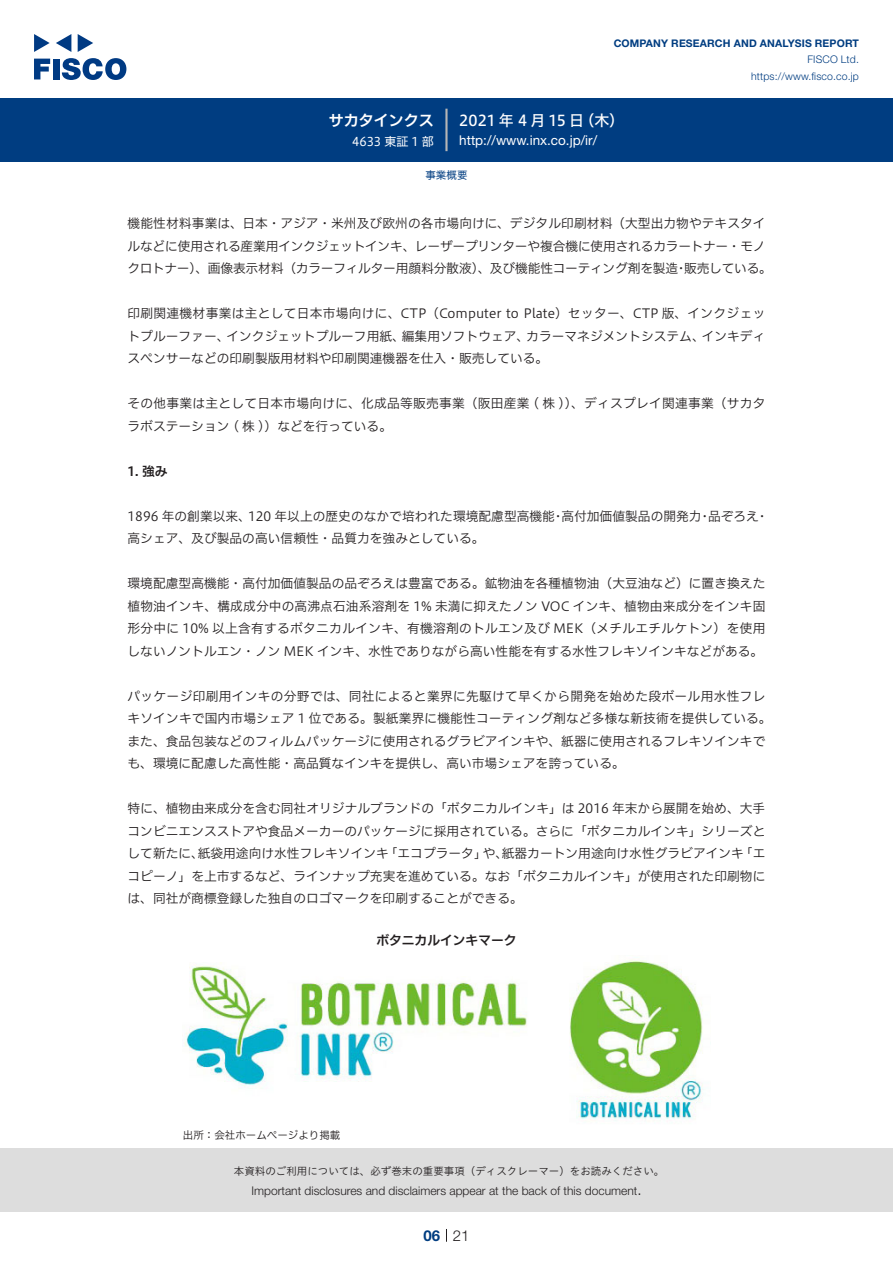
<style>
.page{position:relative;width:893px;height:1263px;background:#fff}
.page>*{position:absolute;margin:0;border:0;box-sizing:border-box;transform-origin:0 0}
.t1{font:15px "Hiragino UD Sans F Std N W5";color:#fff}
.t2{font:15px "Hiragino UD Sans F Std N W6";color:#fff}
.t3{font:300 15px "Helvetica Neue LT Std";color:#231f20}
.t4{font:700 15px "Helvetica Neue LT Std";color:#003d81}
.t5{font:13.5px "Helvetica Neue LT Std";color:#fff}
.t6{font:12.75px/22.5px "Hiragino UD Sans F Std N W3";color:#231f20}
.t7{font:12.75px/22.5px "Hiragino UD Sans F Std N W3";letter-spacing:.02em;color:#231f20;text-align:right}
.t8{font:12.75px "Hiragino UD Sans F Std N W3";letter-spacing:-.02em;color:#231f20}
.t9{font:12.75px "Hiragino UD Sans F Std N W6";color:#231f20}
.t10{font:300 12px "Helvetica Neue LT Std";color:#231f20}
.t11{font:12px "Hiragino UD Sans F Std N W4";color:#fff}
.t12{font:10.5px "Hiragino UD Sans Std W3";color:#231f20}
.t13{font:700 10.5px "Helvetica Neue LT Std";letter-spacing:.015em;color:#003d81}
.t14{font:300 10.5px/16.5px "Helvetica Neue LT Std";letter-spacing:.015em;color:#003d81;text-align:right}
.t15{font:10.5px "Hiragino UD Sans F Std N W3";color:#231f20}
.t16{font:10.5px "Hiragino UD Sans F Std N W4";color:#003d81}
</style>
<div class="page">
<div style="left:0;top:1148px;width:893px;height:64px;background:#ddd"></div>
<svg style="left:34px;top:59px;width:16px;height:20px"></svg>
<div style="left:53px;top:59px;width:6px;height:20px;background:#003a83"></div>
<svg style="left:62px;top:58px;width:64px;height:22px"></svg>
<svg style="left:34px;top:34px;width:16px;height:18px"></svg>
<svg style="left:78px;top:34px;width:15px;height:18px"></svg>
<svg style="left:56px;top:34px;width:15px;height:18px"></svg>
<div style="left:0;top:98px;width:893px;height:64px;background:#003d81"></div>
<hr style="left:445px;top:109px;width:3px;height:42px;background:#b5b5b6">
<svg style="left:446px;top:1229px;width:1px;height:13px"></svg>
<img style="left:184px;top:960px;width:519px;height:161px">
<p class="t2" style="left:329px;top:109px;width:107px">サカタインクス</p>
<p class="t11" style="left:352px;top:132px;width:83px">4633 東証 1 部</p>
<p class="t13" style="left:614px;top:37px;width:247px">COMPANY RESEARCH AND ANALYSIS REPORT</p>
<p class="t14" style="left:751px;top:51px;width:109px">FISCO Ltd. https://www.fisco.co j p.</p>
<p class="t1" style="left:459px;top:109px;width:126px">2021 年 4 月 15 日</p>
<p class="t1" style="left:579px;top:109px;width:46px">（木(</p>
<p class="t5" style="left:459px;top:132px;width:139px">http: / / w w w . i n x . c o j p. /i r/</p>
<p class="t16" style="left:425px;top:167px;width:43px">事業概要</p>
<p class="t6" style="left:128px;top:211px;width:639px">機能性材料事業は、日本・アジア・米州及び欧州の各市場向けに、デジタル印刷材料（大型出力物やテキスタイ</p>
<p class="t8" style="left:128px;top:236px;width:640px">ルなどに使用される産業用インクジェットインキ、レーザープリンターや複合機に使用されるカラートナー・モノ</p>
<p class="t6" style="left:684px;top:256px;width:89px">販売している。</p>
<p class="t6" style="left:127px;top:256px;width:552px">クロトナー）、画像表示材料（カラーフィルター用顔料分散液）、及び機能性コーティング剤を製造</p>
<p class="t7" style="left:128px;top:301px;width:639px">印刷関連機材事業は主として日本市場向けに、CTP（Computer to Plate）セッター、CTP 版、インクジェッインキディ</p>
<p class="t6" style="left:675px;top:256px;width:14px">・</p>
<p class="t6" style="left:128px;top:324px;width:422px">トプルーファー、<br>スペンサーなどの印刷製版用材料や印刷関連機器を仕入・販売している。</p>
<p class="t7" style="left:128px;top:391px;width:639px;text-align:left">その他事業は主として日本市場向けに、化成品等販売事業（阪田産業 ( 株 )）、ディスプレイ関連事業（サカタラボステーション ( 株 )）などを行っている。</p>
<p class="t9" style="left:128px;top:461px;width:42px">1. 強み</p>
<p class="t6" style="left:756px;top:504px;width:14px">・</p>
<p class="t6" style="left:226px;top:324px;width:180px">インクジェットプルーフ用紙、</p>
<p class="t6" style="left:526px;top:324px;width:180px">カラーマネジメントシステム、</p>
<p class="t6" style="left:402px;top:324px;width:129px">編集用ソフトウェア、</p>
<p class="t6" style="left:128px;top:504px;width:358px">1896 年の創業以来、<br>高シェア、及び製品の高い信頼性・品質力を強みとしている。</p>
<p class="t6" style="left:128px;top:571px;width:639px;text-align:justify">環境配慮型高機能・高付加価値製品の品ぞろえは豊富である。鉱物油を各種植物油（大豆油など）に置き換えた植物油インキ、構成成分中の高沸点石油系溶剤を 1% 未満に抑えたノン VOC インキ、植物由来成分をインキ固形分中に 10% 以上含有するボタニカルインキ、有機溶剤のトルエン及び MEK（メチルエチルケトン）を使用しないノントルエン・ノン MEK インキ、水性でありながら高い性能を有する水性フレキソインキなどがある。</p>
<p class="t6" style="left:128px;top:684px;width:646px">パッケージ印刷用インキの分野では、同社によると業界に先駆けて早くから開発を始めた段ボール用水性フレキソインキで国内市場シェア 1 位である。製紙業界に機能性コーティング剤など多様な新技術を提供している。また、食品包装などのフィルムパッケージに使用されるグラビアインキや、紙器に使用されるフレキソインキでも、環境に配慮した高性能・高品質なインキを提供し、高い市場シェアを誇っている。</p>
<p class="t6" style="left:128px;top:796px;width:639px;text-align:right">特に、植物由来成分を含む同社オリジナルブランドの「ボタニカルインキ」は 2016 年末から展開を始め、大手コンビニエンスストアや食品メーカーのパッケージに採用されている。さらに「ボタニカルインキ」シリーズと「エ</p>
<p class="t6" style="left:248px;top:504px;width:308px">120 年以上の歴史のなかで培われた環境配慮型高機能</p>
<p class="t6" style="left:561px;top:504px;width:142px">高付加価値製品の開発力</p>
<p class="t6" style="left:708px;top:504px;width:52px">品ぞろえ</p>
<p class="t6" style="left:552px;top:504px;width:14px">・</p>
<p class="t6" style="left:698px;top:504px;width:14px">・</p>
<p class="t6" style="left:385px;top:841px;width:103px">「エコプラータ」</p>
<p class="t6" style="left:502px;top:841px;width:244px">紙器カートン用途向け水性グラビアインキ</p>
<p class="t6" style="left:198px;top:841px;width:193px">紙袋用途向け水性フレキソインキ</p>
<p class="t6" style="left:128px;top:841px;width:639px">して新たに、<br>コピーノ」を上市するなど、ラインナップ充実を進めている。なお「ボタニカルインキ」が使用された印刷物には、同社が商標登録した独自のロゴマークを印刷することができる。</p>
<p class="t9" style="left:376px;top:931px;width:142px">ボタニカルインキマーク</p>
<p class="t6" style="left:483px;top:841px;width:27px">や、</p>
<p class="t15" style="left:183px;top:1127px;width:159px">出所：会社ホームページより掲載</p>
<p class="t12" style="left:234px;top:1163px;width:432px">本資料のご利用については、必ず巻末の重要事項（ディスクレーマー）をお読みください。</p>
<p class="t3" style="left:637px;top:1180px;width:6px">.</p>
<p class="t10" style="left:251px;top:1183px;width:387px">Important disclosures and disclaimers appear at the back of this document</p>
<p class="t4" style="left:423px;top:1226px;width:18px">06</p>
<p class="t3" style="left:453px;top:1226px;width:18px">21</p>
</div>
